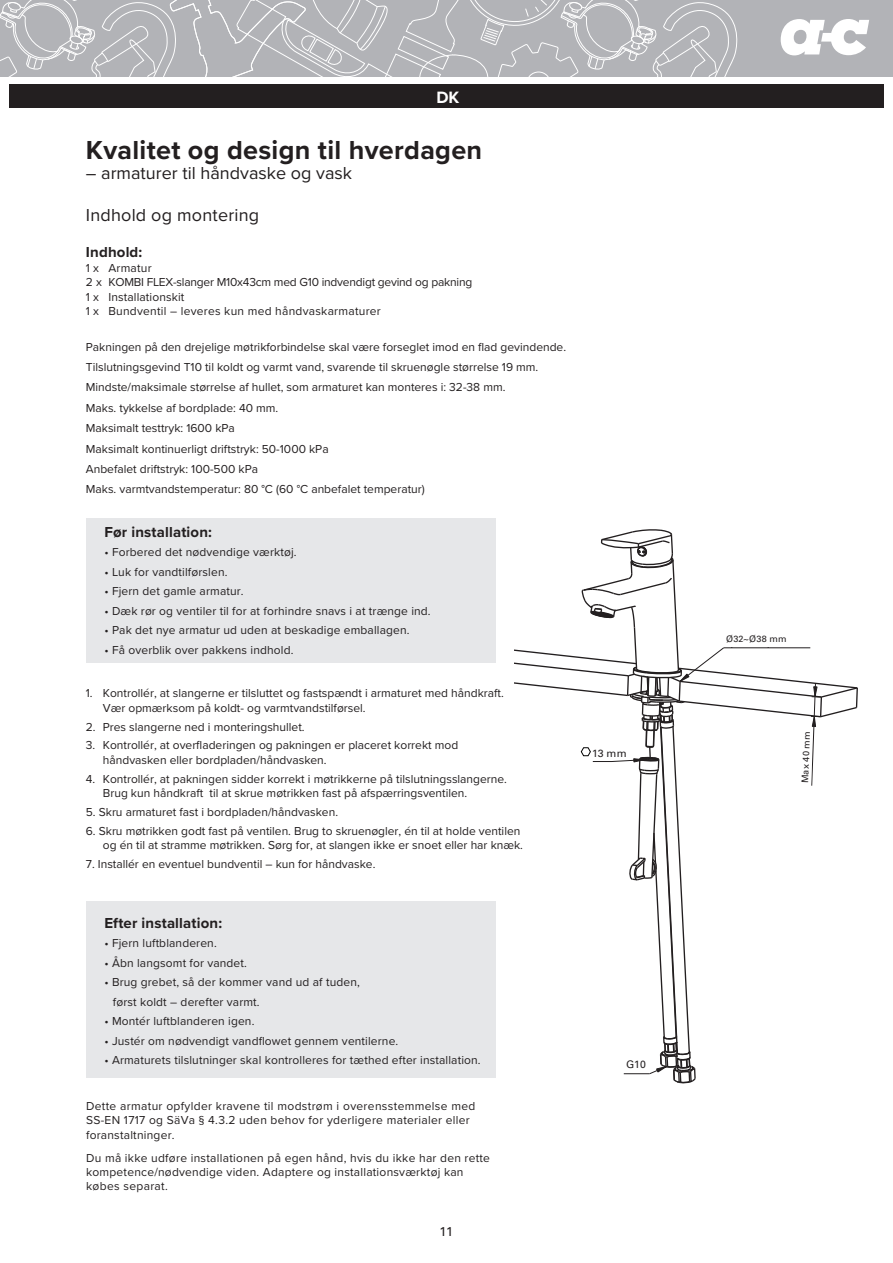
<style>
.page{position:relative;width:893px;height:1263px;background:#fff}
.page>*{position:absolute;margin:0;border:0;box-sizing:border-box;transform-origin:0 0}
.t1{font:700 27px "Proxima Nova";letter-spacing:.01em;color:#231f20}
.t2{font:18px "Proxima Nova";color:#231f20}
.t3{font:700 17.1px "Proxima Nova";color:#fff}
.t4{font:700 15px "Proxima Nova";letter-spacing:.01em;color:#231f20}
.t5{font:12.9px "Univers LT Std";color:#231f20}
.t6{font:12px/14.4px "Proxima Nova";color:#231f20}
.t7{font:12px/14.4px "Proxima Nova";letter-spacing:.025em;color:#231f20}
.t8{font:12px/14.4px "Proxima Nova";letter-spacing:.02em;color:#231f20}
.t9{font:10.5px "Univers LT Std";letter-spacing:-.015em;color:#231f20}
.t10{font:9px "Univers LT Std";letter-spacing:.025em;color:#231f20}
</style>
<div class="page">
<div style="left:0;top:0;width:893px;height:77px;background:#b2b3b7"></div>
<svg style="left:0;top:0;width:738px;height:77px"></svg>
<svg style="left:781px;top:19px;width:88px;height:36px"></svg>
<div style="left:9px;top:84px;width:875px;height:24px;background:#231f20"></div>
<div style="left:86px;top:901px;width:409px;height:177px;background:#e6e7e9"></div>
<div style="left:86px;top:518px;width:409px;height:145px;background:#e6e7e9"></div>
<svg style="left:514px;top:529px;width:344px;height:555px"></svg>
<h3 class="t3" style="left:436px;top:85px;width:25px">DK</h3>
<h1 class="t1" style="left:86px;top:130px;width:398px">Kvalitet og design til hverdagen</h1>
<h2 class="t2" style="left:86px;top:160px;width:268px">– armaturer til håndvaske og vask</h2>
<h2 class="t2" style="left:86px;top:202px;width:175px">Indhold og montering</h2>
<p class="t4" style="left:86px;top:241px;width:58px">Indhold:</p>
<p class="t6" style="left:86px;top:260px;width:388px">1 x Armatur<br>2 x KOMBI FLEX-slanger M10x43cm med G10 indvendigt gevind og pakning 1 x Installationskit<br>1 x Bundventil – leveres kun med håndvaskarmaturer</p>
<p class="t6" style="left:86px;top:336px;width:482px;line-height:20.4px">Pakningen på den drejelige møtrikforbindelse skal være forseglet imod en flad gevindende.<br>Tilslutningsgevind T10 til koldt og varmt vand, svarende til skruenøgle størrelse 19 mm.<br>Mindste/maksimale størrelse af hullet, som armaturet kan monteres i: 32-38 mm.<br>Maks. tykkelse af bordplade: 40 mm.<br>Maksimalt testtryk: 1600 kPa<br>Maksimalt kontinuerligt driftstryk: 50-1000 kPa<br>Anbefalet driftstryk: 100-500 kPa<br>Maks. varmtvandstemperatur: 80 °C (60 °C anbefalet temperatur)</p>
<p class="t4" style="left:104px;top:520px;width:109px">Før installation:</p>
<p class="t6" style="left:104px;top:544px;width:194px">• Forbered det nødvendige værktøj.</p>
<p class="t6" style="left:104px;top:564px;width:125px">• Luk for vandtilførslen.</p>
<p class="t6" style="left:104px;top:583px;width:141px">• Fjern det gamle armatur.</p>
<p class="t6" style="left:104px;top:603px;width:328px">• Dæk rør og ventiler til for at forhindre snavs i at trænge ind.</p>
<p class="t6" style="left:104px;top:622px;width:307px">• Pak det nye armatur ud uden at beskadige emballagen.</p>
<p class="t6" style="left:104px;top:642px;width:191px">• Få overblik over pakkens indhold.</p>
<p class="t6" style="left:103px;top:685px;width:402px;text-indent:-17px">1. Kontrollér, at slangerne er tilsluttet og fastspændt i armaturet med håndkraft.<br>Vær opmærksom på koldt- og varmtvandstilførsel.</p>
<p class="t6" style="left:86px;top:719px;width:220px">2. Pres slangerne ned i monteringshullet.</p>
<p class="t6" style="left:103px;top:738px;width:357px;text-indent:-17px">3. Kontrollér, at overfladeringen og pakningen er placeret korrekt mod håndvasken eller bordpladen/håndvasken.</p>
<p class="t6" style="left:103px;top:771px;width:406px;text-indent:-17px">4. Kontrollér, at pakningen sidder korrekt i møtrikkerne på tilslutningsslangerne.<br>Brug kun håndkraft til at skrue møtrikken fast på afspærringsventilen.</p>
<p class="t6" style="left:86px;top:804px;width:254px">5. Skru armaturet fast i bordpladen/håndvasken.</p>
<p class="t6" style="left:86px;top:823px;width:439px;text-align:right">6. Skru møtrikken godt fast på ventilen. Brug to skruenøgler, én til at holde ventilen og én til at stramme møtrikken. Sørg for, at slangen ikke er snoet eller har knæk.</p>
<p class="t6" style="left:86px;top:856px;width:291px">7. Installér en eventuel bundventil – kun for håndvaske.</p>
<p class="t9" style="left:592px;top:747px;width:36px">13 mm</p>
<p class="t4" style="left:104px;top:911px;width:119px">Efter installation:</p>
<p class="t6" style="left:104px;top:935px;width:114px">• Fjern luftblanderen.</p>
<p class="t6" style="left:104px;top:955px;width:144px">• Åbn langsomt for vandet.</p>
<p class="t6" style="left:113px;top:972px;width:248px;line-height:19.5px;text-indent:-9px">• Brug grebet, så der kommer vand ud af tuden, først koldt – derefter varmt.</p>
<p class="t6" style="left:104px;top:1013px;width:152px">• Montér luftblanderen igen.</p>
<p class="t6" style="left:104px;top:1033px;width:295px">• Justér om nødvendigt vandflowet gennem ventilerne.</p>
<p class="t6" style="left:104px;top:1052px;width:378px">• Armaturets tilslutninger skal kontrolleres for tæthed efter installation.</p>
<p class="t9" style="left:626px;top:1058px;width:21px">G10</p>
<p class="t7" style="left:86px;top:1098px;width:391px">Dette armatur opfylder kravene til modstrøm i overensstemmelse med<br>SS-EN 1717 og SäVa § 4.3.2 uden behov for yderligere materialer eller foranstaltninger.</p>
<p class="t8" style="left:86px;top:1150px;width:405px">Du må ikke udføre installationen på egen hånd, hvis du ikke har den rette kompetence/nødvendige viden. Adaptere og installationsværktøj kan købes separat.</p>
<p class="t5" style="left:439px;top:1224px;width:15px">11</p>
<p class="t10" style="left:726px;top:634px;width:62px">Ø32~Ø38 mm</p>
<p class="t10" style="left:800px;top:783px;width:53px;rotate:-88deg">Max 40 mm</p>
</div>
